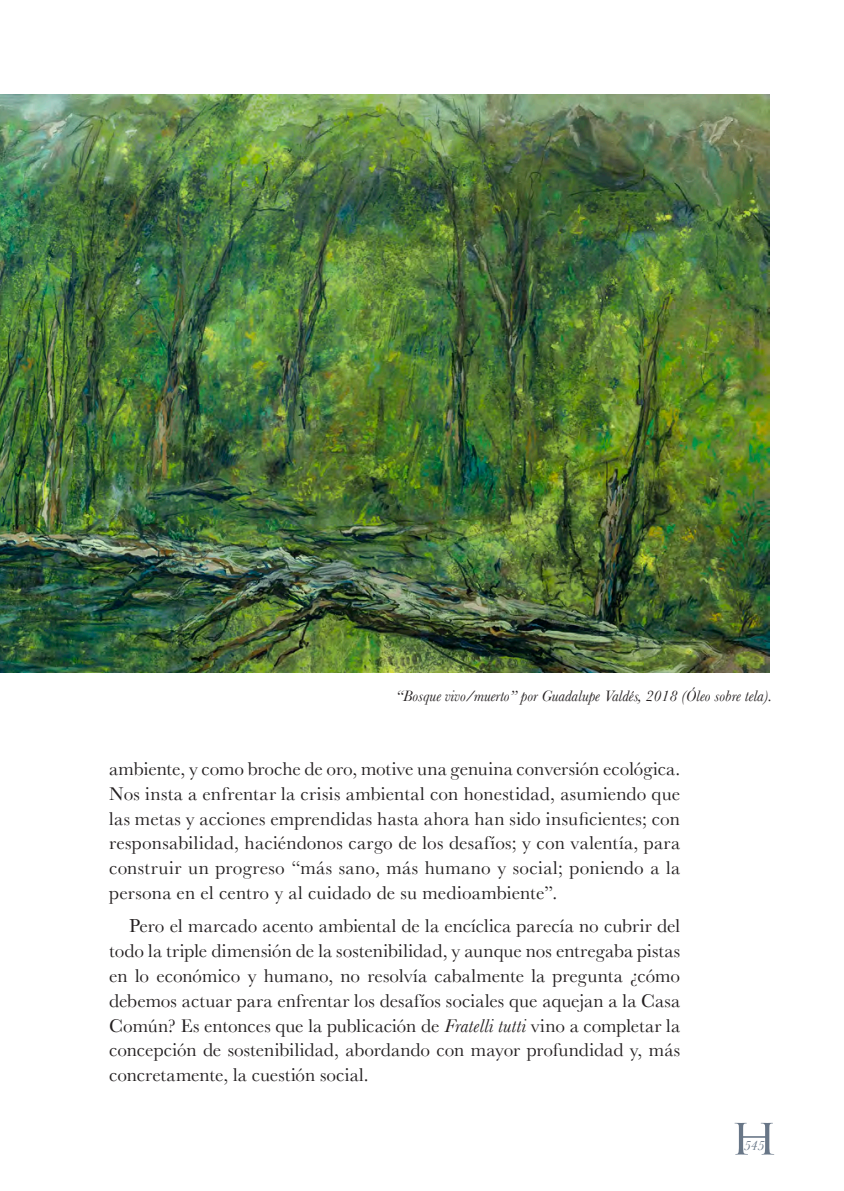
<style>
.page{position:relative;width:844px;height:1191px;background:#fff}
.page>*{position:absolute;margin:0;border:0;box-sizing:border-box;transform-origin:0 0}
.t1{font:42px "Trajan Pro";color:#687687;scale:1.2 1}
.t2{font:19.25px/24.8px "Baskerville";letter-spacing:.005em;color:#231f20;text-align:justify}
.t3{font:italic 15.75px "Baskerville";color:#231f20}
.t4{font:italic 14px "Baskerville";color:#687687}
.s1{font-style:italic}
</style>
<div class="page">
<img style="left:0;top:94px;width:769px;height:579px">
<p class="t3" style="left:395px;top:687px;width:378px">“Bosque vivo/muerto” por Guadalupe Valdés, 2018 (Óleo sobre tela).</p>
<p class="t2" style="left:109px;top:756px;width:572px">ambiente, y como broche de oro, motive una genuina conversión ecológica.<br>Nos insta a enfrentar la crisis ambiental con honestidad, asumiendo que las metas y acciones emprendidas hasta ahora han sido insuficientes; con responsabilidad, haciéndonos cargo de los desafíos; y con valentía, para construir un progreso “más sano, más humano y social; poniendo a la persona en el centro y al cuidado de su medioambiente”.</p>
<p class="t2" style="left:109px;top:913px;width:572px;text-indent:20px">Pero el marcado acento ambiental de la encíclica parecía no cubrir del todo la triple dimensión de la sostenibilidad, y aunque nos entregaba pistas en lo económico y humano, no resolvía cabalmente la pregunta ¿cómo debemos actuar para enfrentar los desafíos sociales que aquejan a la Casa Común? Es entonces que la publicación de <span class="s1">Fratelli tutti</span> vino a completar la concepción de sostenibilidad, abordando con mayor profundidad y, más concretamente, la cuestión social.</p>
<h1 class="t1" style="left:729px;top:1112px;width:42px">H</h1>
<p class="t4" style="left:743px;top:1137px;width:22px">545</p>
</div>
